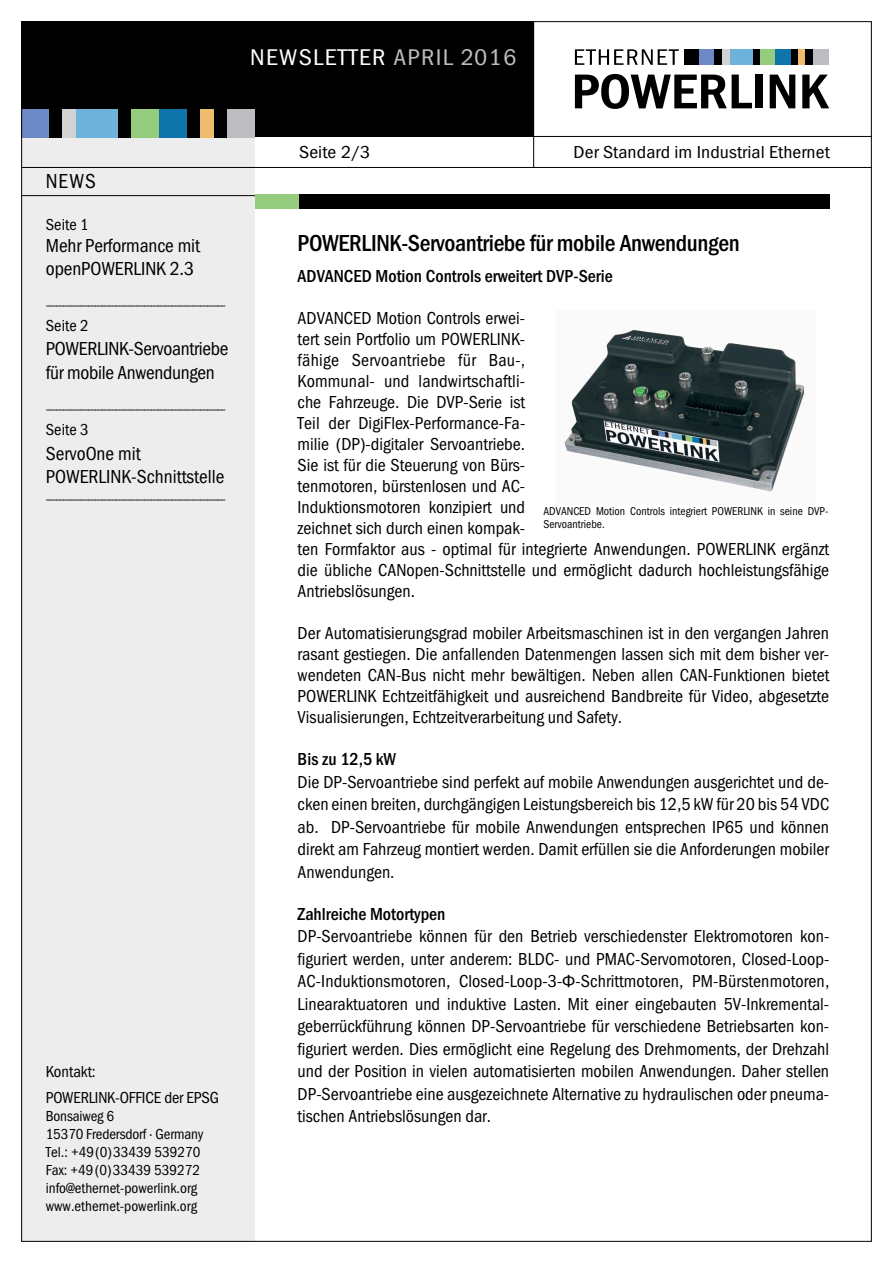
<style>
.page{position:relative;width:893px;height:1263px;background:#fff}
.page>*{position:absolute;margin:0;border:0;box-sizing:border-box;transform-origin:0 0}
.t1{font:700 24px "Franklin Gothic Cond";letter-spacing:-.015em;color:#000}
.t2{font:23.55px "Franklin Gothic Cond";letter-spacing:.05em;color:#fff;scale:1.1 1}
.t3{font:21px "Franklin Gothic Cond";color:#000}
.t4{font:19.5px/22.5px "Franklin Gothic Cond";letter-spacing:-.005em;color:#000}
.t5{font:18px/21px "Franklin Gothic Cond";color:#000;text-align:justify}
.t6{font:700 18px "Franklin Gothic Cond";color:#000}
.t7{font:18px "Franklin Gothic Cond";color:#000;scale:1.1 1}
.t8{font:16.5px/25.5px "Franklin Gothic Cond";letter-spacing:-.005em;color:#000}
.t9{font:15px/18px "Franklin Gothic Cond";color:#000}
.t10{font:12px "Franklin Gothic Cond";color:#000}
.t11{font:11.85px/13.2px "Franklin Gothic Cond";color:#000}
.s1{color:#bbbdc0}
.s2{font-family:"Arial";font-size:16.5px}
</style>
<div class="page">
<div style="left:21px;top:132px;width:234px;height:1110px;background:#ededee"></div>
<div style="left:21px;top:21px;width:513px;height:116px;background:#000"></div>
<hr style="left:21px;top:136px;width:851px;height:1px;background:#000">
<div style="left:21px;top:109px;width:28px;height:28px;background:#6d89c5"></div>
<div style="left:63px;top:109px;width:16px;height:28px;background:#d1d2d4"></div>
<div style="left:76px;top:109px;width:42px;height:28px;background:#6db2da"></div>
<div style="left:131px;top:109px;width:28px;height:28px;background:#96cc7e"></div>
<div style="left:228px;top:109px;width:27px;height:28px;background:#bbbdc0"></div>
<div style="left:159px;top:109px;width:27px;height:28px;background:#0f74aa"></div>
<div style="left:200px;top:109px;width:14px;height:28px;background:#edbd6d"></div>
<hr style="left:533px;top:21px;width:1px;height:147px;background:#000">
<hr style="left:21px;top:167px;width:851px;height:1px;background:#000">
<hr style="left:21px;top:195px;width:234px;height:1px;background:#000">
<svg style="left:575px;top:74px;width:177px;height:35px"></svg>
<div style="left:755px;top:75px;width:8px;height:33px;background:#000"></div>
<svg style="left:770px;top:75px;width:25px;height:33px"></svg>
<svg style="left:802px;top:75px;width:27px;height:33px"></svg>
<div style="left:684px;top:49px;width:15px;height:16px;background:#000"></div>
<div style="left:699px;top:49px;width:16px;height:16px;background:#6d89c5"></div>
<div style="left:722px;top:49px;width:8px;height:16px;background:#d1d2d4"></div>
<div style="left:760px;top:49px;width:15px;height:16px;background:#96cc7e"></div>
<div style="left:798px;top:49px;width:8px;height:16px;background:#edbd6d"></div>
<div style="left:813px;top:49px;width:15px;height:16px;background:#bbbdc0"></div>
<svg style="left:575px;top:49px;width:104px;height:16px"></svg>
<div style="left:715px;top:49px;width:7px;height:16px;background:#000"></div>
<div style="left:753px;top:49px;width:7px;height:16px;background:#000"></div>
<div style="left:730px;top:49px;width:23px;height:16px;background:#6db2da"></div>
<div style="left:791px;top:49px;width:7px;height:16px;background:#000"></div>
<div style="left:775px;top:49px;width:15px;height:16px;background:#0f74aa"></div>
<div style="left:806px;top:49px;width:7px;height:16px;background:#000"></div>
<div style="left:255px;top:194px;width:44px;height:15px;background:#96cc7e"></div>
<div style="left:299px;top:194px;width:530px;height:15px;background:#000"></div>
<img style="left:564px;top:329px;width:241px;height:163px">
<h2 class="t2" style="left:250px;top:44px;width:243px">NEWSLETTER <span class="s1">APRIL 2016</span></h2>
<p class="t3" style="left:46px;top:169px;width:52px">NEWS</p>
<p class="t8" style="left:46px;top:212px;width:44px">Seite 1</p>
<p class="t4" style="left:46px;top:235px;width:156px">Mehr Performance mit openPOWERLINK 2.3</p>
<p class="t10" style="left:46px;top:298px;width:181px">–––––––––––––––––––––––––––––––––––––––––––––––––––</p>
<p class="t8" style="left:46px;top:313px;width:44px">Seite 2</p>
<p class="t4" style="left:46px;top:337px;width:184px;line-height:24px">POWERLINK-Servoantriebe für mobile Anwendungen</p>
<p class="t10" style="left:46px;top:402px;width:181px">–––––––––––––––––––––––––––––––––––––––––––––––––––</p>
<p class="t8" style="left:46px;top:417px;width:44px">Seite 3</p>
<p class="t4" style="left:46px;top:442px;width:180px;line-height:23.1px">ServoOne mit<br>POWERLINK-Schnittstelle</p>
<p class="t10" style="left:46px;top:492px;width:181px">–––––––––––––––––––––––––––––––––––––––––––––––––––</p>
<p class="t8" style="left:46px;top:1059px;width:175px">Kontakt:<br>POWERLINK-OFFICE der EPSG</p>
<p class="t9" style="left:46px;top:1107px;width:159px">Bonsaiweg 6<br>15370 Fredersdorf · Germany<br>Tel.: +49(0)33439 539270<br>Fax: +49(0)33439 539272 info@ethernet-powerlink.org www.ethernet-powerlink.org</p>
<p class="t7" style="left:299px;top:142px;width:66px">Seite 2/3</p>
<p class="t7" style="left:574px;top:142px;width:234px">Der Standard im Industrial Ethernet</p>
<h1 class="t1" style="left:298px;top:229px;width:444px">POWERLINK-Servoantriebe für mobile Anwendungen</h1>
<p class="t6" style="left:298px;top:266px;width:317px">ADVANCED Motion Controls erweitert DVP-Serie</p>
<p class="t5" style="left:298px;top:308px;width:533px;text-align:left">ADVANCED Motion Controls erwei-<br>tert sein Portfolio um POWERLINK-<br>fähige Servoantriebe für Bau-,<br>Kommunal- und landwirtschaftli-<br>che Fahrzeuge. Die DVP-Serie ist<br>Teil der DigiFlex-Performance-Fa-<br>milie (DP)-digitaler Servoantriebe.<br>Sie ist für die Steuerung von Bürs-<br>tenmotoren, bürstenlosen und AC-<br>Induktionsmotoren konzipiert und<br>zeichnet sich durch einen kompak-<br>ten Formfaktor aus - optimal für integrierte Anwendungen. POWERLINK ergänzt die übliche CANopen-Schnittstelle und ermöglicht dadurch hochleistungsfähige Antriebslösungen.</p>
<p class="t5" style="left:298px;top:623px;width:533px">Der Automatisierungsgrad mobiler Arbeitsmaschinen ist in den vergangen Jahren rasant gestiegen. Die anfallenden Datenmengen lassen sich mit dem bisher ver&shy;wendeten CAN-Bus nicht mehr bewältigen. Neben allen CAN-Funktionen bietet POWERLINK Echtzeitfähigkeit und ausreichend Bandbreite für Video, abgesetzte Visualisierungen, Echtzeitverarbeitung und Safety.</p>
<p class="t6" style="left:298px;top:749px;width:100px">Bis zu 12,5 kW</p>
<p class="t5" style="left:298px;top:771px;width:533px;line-height:22.5px">Die DP-Servoantriebe sind perfekt auf mobile Anwendungen ausgerichtet und de&shy;cken einen breiten, durchgängigen Leistungsbereich bis 12,5 kW für 20 bis 54 VDC ab. DP-Servoantriebe für mobile Anwendungen entsprechen IP65 und können direkt am Fahrzeug montiert werden. Damit erfüllen sie die Anforderungen mobiler Anwendungen.</p>
<p class="t6" style="left:298px;top:903px;width:149px">Zahlreiche Motortypen</p>
<p class="t5" style="left:298px;top:925px;width:533px;line-height:22.5px">DP-Servoantriebe können für den Betrieb verschiedenster Elektromotoren kon&shy;figuriert werden, unter anderem: BLDC- und PMAC-Servomotoren, Closed-Loop-AC-Induktionsmotoren, Closed-Loop-3-<span class="s2">Φ</span>-Schrittmotoren, PM-Bürstenmotoren, Linearaktuatoren und induktive Lasten. Mit einer eingebauten 5V-Inkremental&shy;geberrückführung können DP-Servoantriebe für verschiedene Betriebsarten kon&shy;figuriert werden. Dies ermöglicht eine Regelung des Drehmoments, der Drehzahl und der Position in vielen automatisierten mobilen Anwendungen. Daher stellen DP-Servoantriebe eine ausgezeichnete Alternative zu hydraulischen oder pneuma&shy;tischen Antriebslösungen dar.</p>
<p class="t11" style="left:543px;top:505px;width:286px">ADVANCED Motion Controls integriert POWERLINK in seine DVP-<br>Servoantriebe.</p>
</div>
